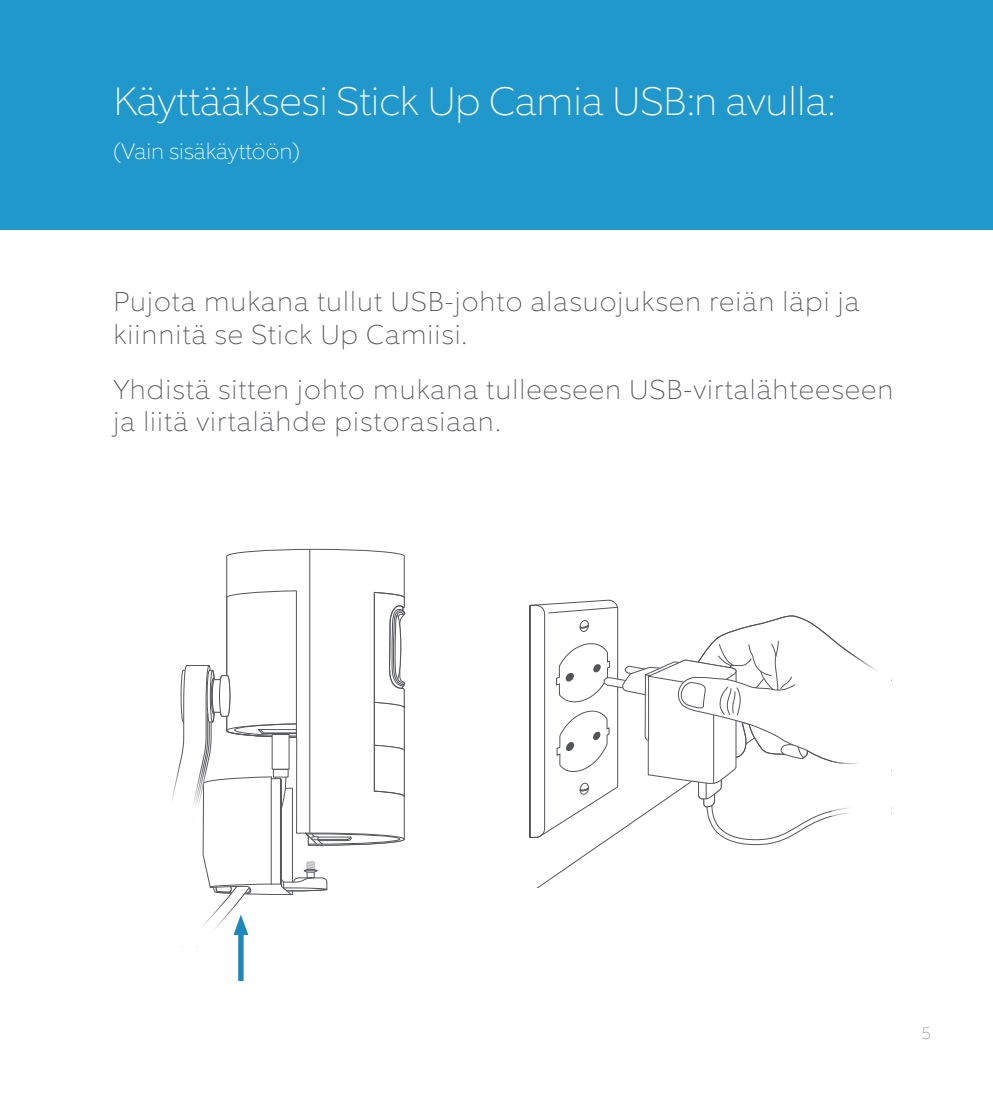
<style>
.page{position:relative;width:993px;height:1099px;background:#fff}
.page>*{position:absolute;margin:0;border:0;box-sizing:border-box;transform-origin:0 0}
.Big_Blue_Header{font:100 40px "Equip";color:#fff}
.Body_Copy{font:100 27.5px/32.5px "Equip";letter-spacing:.04em;color:#54555a}
.Body_Copy-2{font:100 22.5px "Equip";color:#fff}
.t1{font:100 17.5px "Equip";color:#939598}
</style>
<div class="page">
<svg style="left:529px;top:599px;width:348px;height:288px"></svg>
<div style="left:0;top:0;width:992px;height:230px;background:#2198cc"></div>
<svg style="left:226px;top:548px;width:179px;height:42px"></svg>
<hr style="left:309px;top:549px;width:1px;height:284px;background:#54555a">
<div style="left:238px;top:929px;width:5px;height:51px;background:#1e87bc"></div>
<svg style="left:172px;top:590px;width:233px;height:356px"></svg>
<p class="Big_Blue_Header" style="left:113px;top:76px;width:722px">Käyttääksesi Stick Up Camia USB:n avulla:</p>
<p class="Body_Copy-2" style="left:113px;top:137px;width:188px">(Vain sisäkäyttöön)</p>
<p class="Body_Copy" style="left:113px;top:285px;width:747px">Pujota mukana tullut USB-johto alasuojuksen reiän läpi ja kiinnitä se Stick Up Camiisi.</p>
<p class="Body_Copy" style="left:113px;top:373px;width:781px">Yhdistä sitten johto mukana tulleeseen USB-virtalähteeseen ja liitä virtalähde pistorasiaan.</p>
<p class="t1" style="left:920px;top:1021px;width:11px">5</p>
</div>
